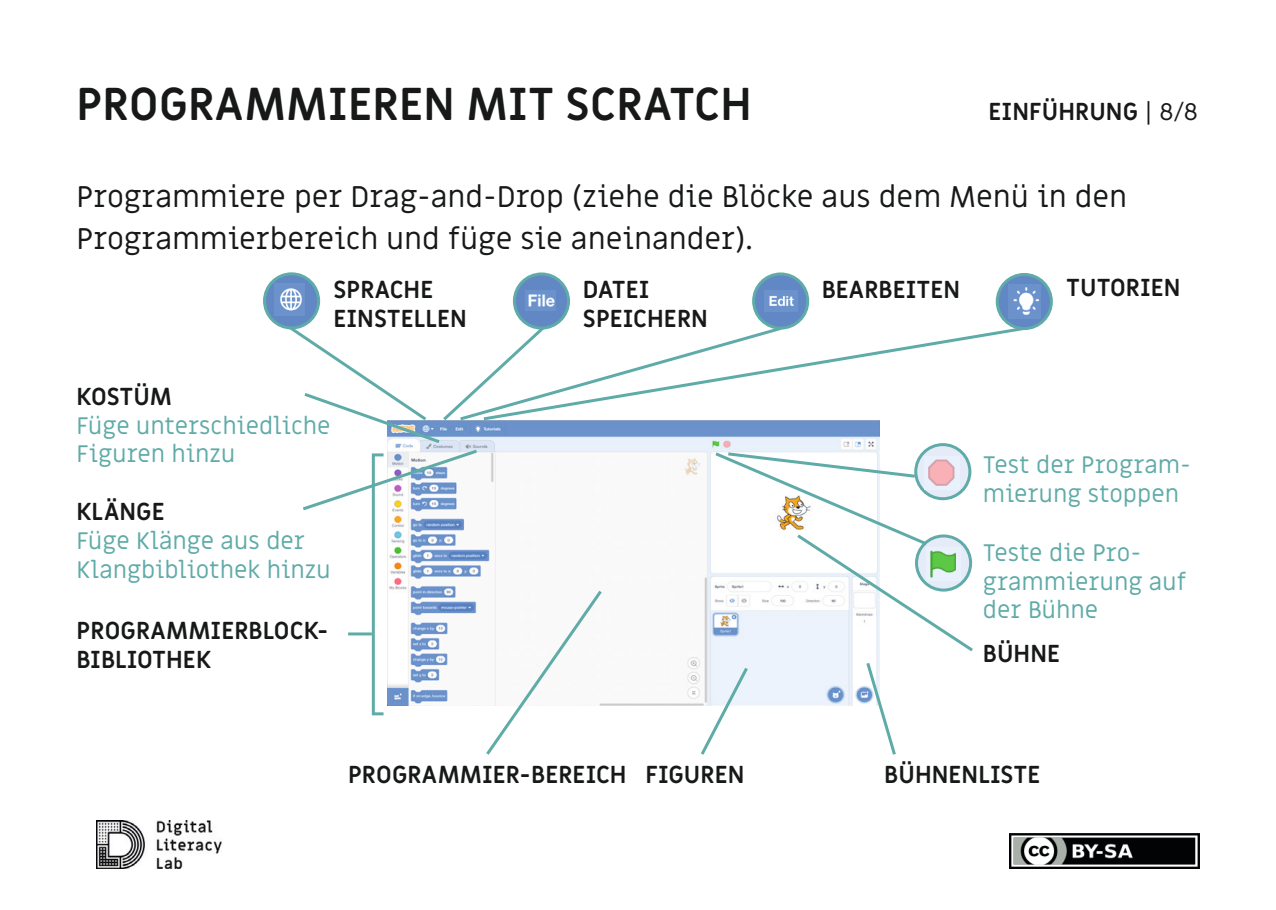
<style>
.page{position:relative;width:1276px;height:910px;background:#fff}
.page>*{position:absolute;margin:0;border:0;box-sizing:border-box;transform-origin:0 0}
.t1{font:700 45px "Miriam Libre";color:#171818}
.t2{font:30px/42px "Miriam Libre";color:#171818}
.t3{font:700 24px/28.8px "Miriam Libre";color:#171818}
.t4{font:24px/28.8px "Miriam Libre";color:#5faba8}
.s1{font-weight:400}
</style>
<div class="page">
<img style="left:1010px;top:833px;width:189px;height:36px">
<img style="left:96px;top:820px;width:126px;height:49px">
<div style="left:264px;top:274px;width:55px;height:54px;background:#6188c5;border-radius:50%"></div>
<div style="left:263px;top:272px;width:57px;height:57px;border:3px solid #5faba8;border-radius:50%"></div>
<div style="left:514px;top:274px;width:54px;height:54px;background:#6188c5;border-radius:50%"></div>
<div style="left:513px;top:272px;width:57px;height:58px;border:3px solid #5faba8;border-radius:50%"></div>
<div style="left:753px;top:274px;width:54px;height:54px;background:#6188c5;border-radius:50%"></div>
<div style="left:752px;top:272px;width:57px;height:58px;border:3px solid #5faba8;border-radius:50%"></div>
<svg style="left:997px;top:274px;width:54px;height:55px"></svg>
<div style="left:995px;top:273px;width:58px;height:57px;border:3px solid #5faba8;border-radius:50%"></div>
<svg style="left:976px;top:325px;width:51px;height:13px"></svg>
<svg style="left:286px;top:324px;width:690px;height:431px"></svg>
<img style="left:279px;top:288px;width:23px;height:23px">
<img style="left:1008px;top:284px;width:32px;height:34px">
<img style="left:769px;top:295px;width:25px;height:12px">
<img style="left:528px;top:293px;width:27px;height:15px">
<img style="left:924px;top:456px;width:35px;height:33px">
<img style="left:926px;top:547px;width:34px;height:34px">
<p class="t1" style="left:77px;top:77px;width:677px">PROGRAMMIEREN MIT SCRATCH</p>
<p class="t3" style="left:988px;top:98px;width:211px">EINFÜHRUNG <span class="s1">| 8/8</span></p>
<p class="t2" style="left:77px;top:177px;width:1052px">Programmiere per Drag-and-Drop (ziehe die Blöcke aus dem Menü in den<br>Programmierbereich und füge sie aneinander).</p>
<p class="t3" style="left:333px;top:276px;width:135px">SPRACHE<br>EINSTELLEN</p>
<p class="t3" style="left:583px;top:276px;width:68px">DATEI</p>
<p class="t3" style="left:821px;top:276px;width:140px">BEARBEITEN</p>
<p class="t3" style="left:1066px;top:274px;width:116px">TUTORIEN</p>
<p class="t3" style="left:583px;top:305px;width:127px">SPEICHERN</p>
<p class="t3" style="left:77px;top:383px;width:97px">KOSTÜM</p>
<p class="t4" style="left:77px;top:412px;width:255px">Füge unterschiedliche<br>Figuren hinzu</p>
<p class="t3" style="left:77px;top:498px;width:90px">KLÄNGE</p>
<p class="t4" style="left:77px;top:527px;width:256px">Füge Klänge aus der<br>Klangbibliothek hinzu</p>
<p class="t3" style="left:77px;top:617px;width:253px">PROGRAMMIERBLOCK-</p>
<p class="t3" style="left:77px;top:646px;width:136px">BIBLIOTHEK</p>
<p class="t4" style="left:983px;top:451px;width:210px">Test der Program&shy;mierung stoppen</p>
<p class="t4" style="left:983px;top:539px;width:205px">Teste die Pro&shy;grammierung auf der Bühne</p>
<p class="t3" style="left:983px;top:640px;width:79px">BÜHNE</p>
<p class="t3" style="left:348px;top:761px;width:280px">PROGRAMMIER-BEREICH</p>
<p class="t3" style="left:645px;top:761px;width:101px">FIGUREN</p>
<p class="t3" style="left:884px;top:761px;width:158px">BÜHNENLISTE</p>
</div>
